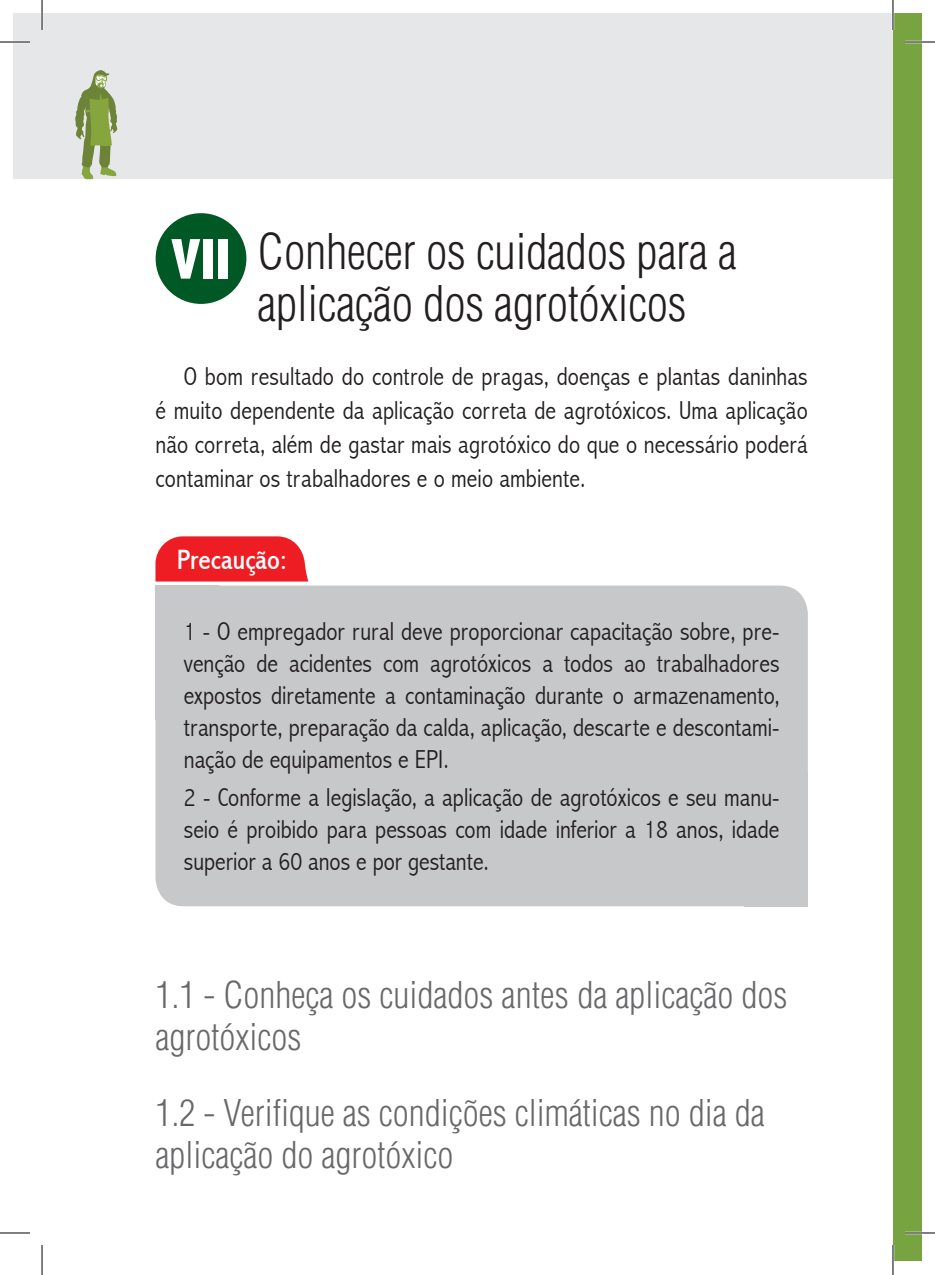
<style>
.page{position:relative;width:935px;height:1275px;background:#fff}
.page>*{position:absolute;margin:0;border:0;box-sizing:border-box;transform-origin:0 0}
.t1{font:800 condensed 58px "Abadi";color:#fff}
.t2{font:300 condensed 48px/52px "Helvetica LT Std";letter-spacing:-.005em;color:#231f20}
.t3{font:300 condensed 36px/42px "Helvetica LT Std";color:#69696c}
.t4{font:condensed 28px "Abadi";color:#fff}
.t5{font:300 condensed 26px/32px "Abadi";color:#231f20;text-align:justify}
</style>
<div class="page">
<div style="left:892px;top:14px;width:29px;height:1247px;background:#78a341"></div>
<div style="left:14px;top:14px;width:878px;height:165px;background:#e6e7e9"></div>
<svg style="left:75px;top:70px;width:43px;height:109px"></svg>
<div style="left:156px;top:213px;width:90px;height:91px;background:#005824;border-radius:50%"></div>
<svg style="left:155px;top:536px;width:153px;height:45px"></svg>
<div style="left:155px;top:585px;width:652px;height:321px;background:#c7c8ca;border-radius:28px"></div>
<div style="left:155px;top:585px;width:64px;height:134px;background:#c7c8ca"></div>
<div style="left:744px;top:772px;width:63px;height:134px;background:#c7c8ca"></div>
<hr style="left:0;top:41px;width:30px;height:2px;background:#fff">
<hr style="left:904px;top:41px;width:30px;height:2px;background:#fff">
<hr style="left:904px;top:1231px;width:30px;height:3px;background:#fff">
<hr style="left:41px;top:0;width:2px;height:30px;background:#fff">
<hr style="left:891px;top:0;width:3px;height:30px;background:#fff">
<hr style="left:891px;top:1245px;width:3px;height:30px;background:#fff">
<hr style="left:0;top:42px;width:30px;height:1px;background:#000">
<hr style="left:904px;top:42px;width:30px;height:1px;background:#000">
<hr style="left:0;top:1232px;width:30px;height:1px;background:#000">
<hr style="left:904px;top:1232px;width:30px;height:1px;background:#000">
<hr style="left:42px;top:0;width:1px;height:30px;background:#000">
<hr style="left:42px;top:1245px;width:1px;height:30px;background:#000">
<hr style="left:892px;top:0;width:1px;height:30px;background:#000">
<hr style="left:892px;top:1245px;width:1px;height:30px;background:#000">
<h2 class="t2" style="left:257px;top:225px;width:480px">Conhecer os cuidados para a aplicação dos agrotóxicos</h2>
<p class="t5" style="left:155px;top:359px;width:653px;line-height:34px;text-indent:28px">O bom resultado do controle de pragas, doenças e plantas daninhas é muito dependente da aplicação correta de agrotóxicos. Uma aplicação não correta, além de gastar mais agrotóxico do que o necessário poderá contaminar os trabalhadores e o meio ambiente.</p>
<h1 class="t1" style="left:171px;top:226px;width:61px">VII</h1>
<p class="t4" style="left:177px;top:543px;width:111px">Precaução:</p>
<p class="t5" style="left:184px;top:615px;width:597px">1 - O empregador rural deve proporcionar capacitação sobre, pre&shy;venção de acidentes com agrotóxicos a todos ao trabalhadores expostos diretamente a contaminação durante o armazenamento, transporte, preparação da calda, aplicação, descarte e descontami&shy;nação de equipamentos e EPI.</p>
<p class="t5" style="left:184px;top:781px;width:597px">2 - Conforme a legislação, a aplicação de agrotóxicos e seu manu&shy;seio é proibido para pessoas com idade inferior a 18 anos, idade superior a 60 anos e por gestante.</p>
<h3 class="t3" style="left:155px;top:973px;width:633px">1.1 - Conheça os cuidados antes da aplicação dos agrotóxicos</h3>
<h3 class="t3" style="left:155px;top:1091px;width:611px">1.2 - Verifique as condições climáticas no dia da aplicação do agrotóxico</h3>
</div>
